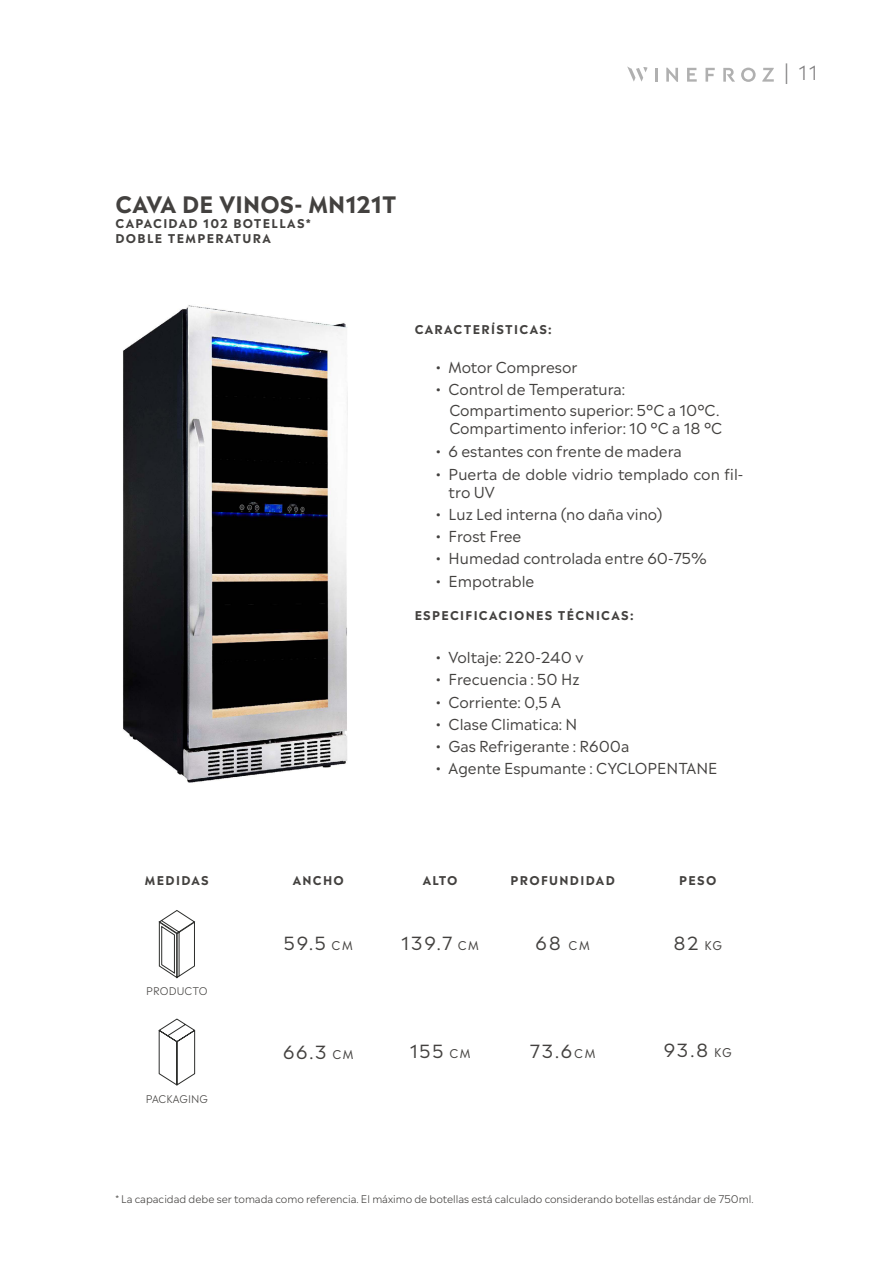
<style>
.page{position:relative;width:893px;height:1263px;background:#fff}
.page>*{position:absolute;margin:0;border:0;box-sizing:border-box;transform-origin:0 0}
.t1{font:700 22.5px "Madera";letter-spacing:.005em;color:#43413f}
.t2{font:300 19.5px "Madera";color:#818081}
.t3{font:18px "Madera";letter-spacing:.1em;color:#43413f}
.t4{font:15px/18px "Madera";color:#43413f}
.t5{font:700 12px/14.4px "Madera";letter-spacing:.11em;color:#43413f}
.t6{font:300 10.5px "Madera";color:#43413f}
.s1{font-size:12px}
</style>
<div class="page">
<svg style="left:627px;top:66px;width:21px;height:16px"></svg>
<svg style="left:655px;top:68px;width:2px;height:14px"></svg>
<svg style="left:687px;top:68px;width:10px;height:14px"></svg>
<svg style="left:705px;top:68px;width:10px;height:14px"></svg>
<svg style="left:741px;top:68px;width:15px;height:14px"></svg>
<svg style="left:762px;top:68px;width:12px;height:14px"></svg>
<svg style="left:666px;top:68px;width:12px;height:14px"></svg>
<svg style="left:723px;top:68px;width:12px;height:14px"></svg>
<svg style="left:158px;top:910px;width:37px;height:69px"></svg>
<svg style="left:158px;top:1018px;width:38px;height:68px"></svg>
<img style="left:123px;top:305px;width:225px;height:478px">
<h2 class="t2" style="left:783px;top:56px;width:36px">| 11</h2>
<h1 class="t1" style="left:115px;top:185px;width:282px">CAVA DE VINOS- MN121T</h1>
<p class="t5" style="left:115px;top:215px;width:197px">CAPACIDAD 102 BOTELLAS*<br>DOBLE TEMPERATURA</p>
<p class="t5" style="left:415px;top:321px;width:139px">CARACTERÍSTICAS:</p>
<p class="t4" style="left:436px;top:356px;width:143px">• Motor Compresor</p>
<p class="t4" style="left:436px;top:378px;width:191px">• Control de Temperatura:</p>
<p class="t4" style="left:449px;top:399px;width:274px">Compartimento superior: 5°C a 10°C.<br>Compartimento inferior: 10 °C a 18 °C</p>
<p class="t4" style="left:436px;top:441px;width:247px">• 6 estantes con frente de madera</p>
<p class="t4" style="left:449px;top:463px;width:296px;text-indent:-13px">• Puerta de doble vidrio templado con fil&shy;tro UV</p>
<p class="t4" style="left:436px;top:503px;width:228px">• Luz Led interna (no daña vino)</p>
<p class="t4" style="left:436px;top:525px;width:87px">• Frost Free</p>
<p class="t4" style="left:436px;top:548px;width:273px">• Humedad controlada entre 60-75%</p>
<p class="t4" style="left:436px;top:570px;width:100px">• Empotrable</p>
<p class="t5" style="left:415px;top:607px;width:220px">ESPECIFICACIONES TÉCNICAS:</p>
<p class="t4" style="left:436px;top:646px;width:149px">• Voltaje: 220-240 v</p>
<p class="t4" style="left:436px;top:669px;width:145px">• Frecuencia : 50 Hz</p>
<p class="t4" style="left:436px;top:691px;width:126px">• Corriente: 0,5 A</p>
<p class="t4" style="left:436px;top:713px;width:143px">• Clase Climatica: N</p>
<p class="t4" style="left:436px;top:735px;width:195px">• Gas Refrigerante : R600a</p>
<p class="t4" style="left:436px;top:758px;width:283px">• Agente Espumante : CYCLOPENTANE</p>
<p class="t5" style="left:145px;top:871px;width:65px">MEDIDAS</p>
<p class="t5" style="left:293px;top:871px;width:53px">ANCHO</p>
<p class="t5" style="left:423px;top:871px;width:36px">ALTO</p>
<p class="t5" style="left:510px;top:871px;width:106px">PROFUNDIDAD</p>
<p class="t5" style="left:679px;top:871px;width:39px">PESO</p>
<p class="t6" style="left:146px;top:982px;width:63px">PRODUCTO</p>
<p class="t6" style="left:146px;top:1090px;width:64px">PACKAGING</p>
<p class="t3" style="left:284px;top:928px;width:70px">59.5 <span class="s1">CM</span></p>
<p class="t3" style="left:401px;top:928px;width:79px">139.7 <span class="s1">CM</span></p>
<p class="t3" style="left:535px;top:928px;width:56px">68 <span class="s1">CM</span></p>
<p class="t3" style="left:674px;top:928px;width:50px">82 <span class="s1">KG</span></p>
<p class="t3" style="left:283px;top:1036px;width:72px">66.3 <span class="s1">CM</span></p>
<p class="t3" style="left:410px;top:1036px;width:62px">155 <span class="s1">CM</span></p>
<p class="t3" style="left:530px;top:1036px;width:67px">73.6<span class="s1">CM</span></p>
<p class="t3" style="left:664px;top:1034px;width:69px">93.8 <span class="s1">KG</span></p>
<p class="t6" style="left:115px;top:1189px;width:640px">* La capacidad debe ser tomada como referencia. El máximo de botellas está calculado considerando botellas estándar de 750ml.</p>
</div>
